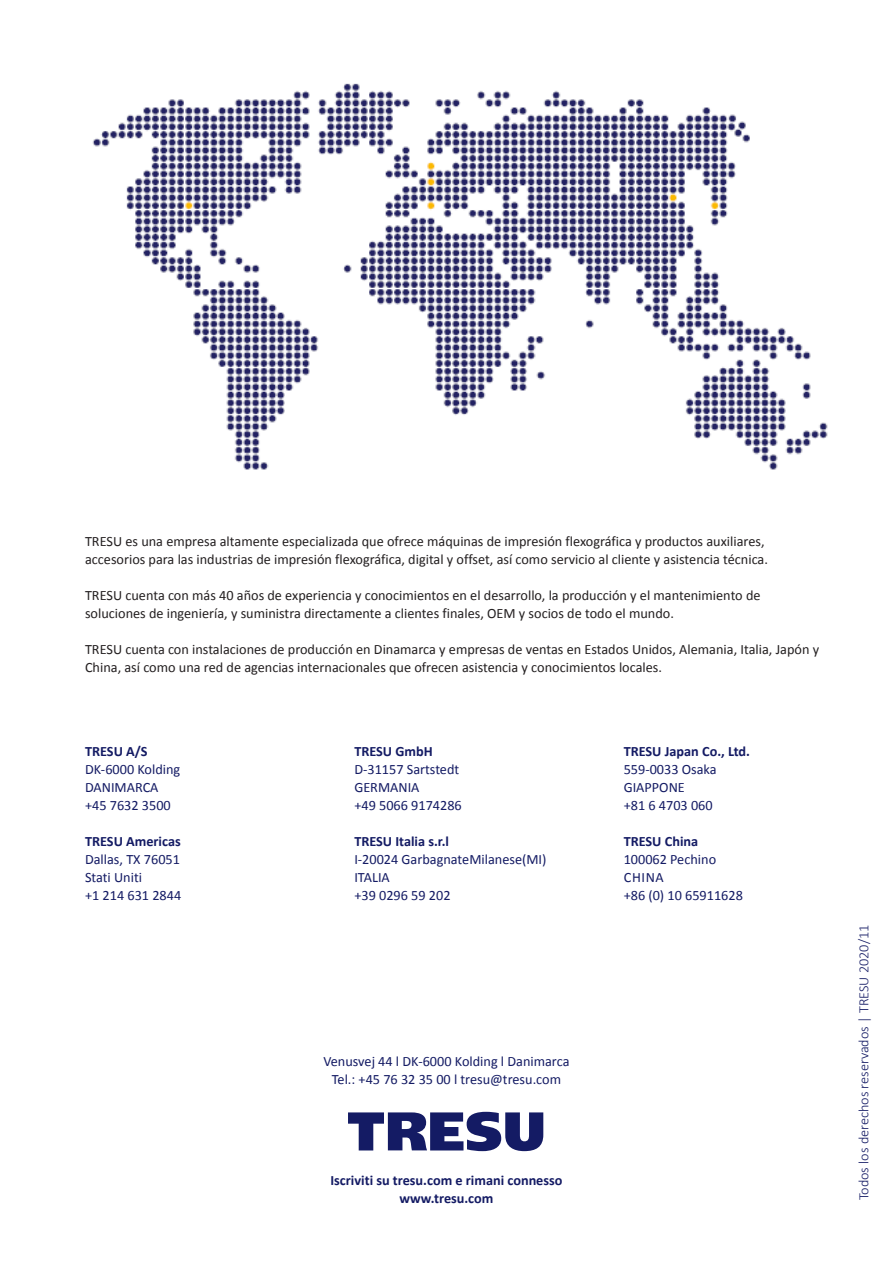
<style>
.page{position:relative;width:893px;height:1263px;background:#fff}
.page>*{position:absolute;margin:0;border:0;box-sizing:border-box;transform-origin:0 0}
.TRESU_BRØD_9_5_SORT{font:14.25px/18px "Calibri";color:#231f20}
.TRESU_BRØD_9_5_SORT-2{font:14.25px/18px "Calibri";color:#141b64;text-align:center}
.TRESU_BRØD_9_5_SORT-3{font:700 14.25px "Calibri";color:#141b64}
.t1{font:300 14.25px "Calibri";color:#141b64}
</style>
<div class="page">
<img style="left:92px;top:83px;width:736px;height:387px">
<svg style="left:348px;top:1112px;width:195px;height:39px"></svg>
<p class="TRESU_BRØD_9_5_SORT" style="left:85px;top:531px;width:684px">TRESU es una empresa altamente especializada que ofrece máquinas de impresión flexográfica y productos auxiliares, accesorios para las industrias de impresión flexográfica, digital y offset, así como servicio al cliente y asistencia técnica.</p>
<p class="TRESU_BRØD_9_5_SORT" style="left:85px;top:585px;width:677px">TRESU cuenta con más 40 años de experiencia y conocimientos en el desarrollo, la producción y el mantenimiento de soluciones de ingeniería, y suministra directamente a clientes finales, OEM y socios de todo el mundo.</p>
<p class="TRESU_BRØD_9_5_SORT" style="left:85px;top:639px;width:736px">TRESU cuenta con instalaciones de producción en Dinamarca y empresas de ventas en Estados Unidos, Alemania, Italia, Japón y<br>China, así como una red de agencias internacionales que ofrecen asistencia y conocimientos locales.</p>
<p class="TRESU_BRØD_9_5_SORT-3" style="left:85px;top:741px;width:64px">TRESU A/S</p>
<p class="TRESU_BRØD_9_5_SORT-2" style="left:85px;top:759px;width:97px">DK-6000 Kolding</p>
<p class="TRESU_BRØD_9_5_SORT-2" style="left:85px;top:777px;width:75px">DANIMARCA</p>
<p class="TRESU_BRØD_9_5_SORT-2" style="left:85px;top:795px;width:87px">+45 7632 3500</p>
<p class="TRESU_BRØD_9_5_SORT-3" style="left:85px;top:831px;width:97px">TRESU Americas</p>
<p class="TRESU_BRØD_9_5_SORT-2" style="left:85px;top:849px;width:96px">Dallas, TX 76051</p>
<p class="TRESU_BRØD_9_5_SORT-2" style="left:85px;top:867px;width:59px">Stati Uniti</p>
<p class="TRESU_BRØD_9_5_SORT-2" style="left:85px;top:885px;width:98px">+1 214 631 2844</p>
<p class="TRESU_BRØD_9_5_SORT-3" style="left:354px;top:741px;width:80px">TRESU GmbH</p>
<p class="TRESU_BRØD_9_5_SORT-2" style="left:354px;top:759px;width:106px">D-31157 Sartstedt</p>
<p class="TRESU_BRØD_9_5_SORT-2" style="left:354px;top:777px;width:67px">GERMANIA</p>
<p class="TRESU_BRØD_9_5_SORT-2" style="left:354px;top:795px;width:109px">+49 5066 9174286</p>
<p class="TRESU_BRØD_9_5_SORT-3" style="left:354px;top:831px;width:96px">TRESU Italia s.r.l</p>
<p class="TRESU_BRØD_9_5_SORT-2" style="left:354px;top:849px;width:194px">I-20024 GarbagnateMilanese(MI)</p>
<p class="TRESU_BRØD_9_5_SORT-2" style="left:354px;top:867px;width:37px">ITALIA</p>
<p class="TRESU_BRØD_9_5_SORT-2" style="left:354px;top:885px;width:98px">+39 0296 59 202</p>
<p class="TRESU_BRØD_9_5_SORT-3" style="left:624px;top:741px;width:128px">TRESU Japan Co., Ltd.</p>
<p class="TRESU_BRØD_9_5_SORT-2" style="left:624px;top:759px;width:95px">559-0033 Osaka</p>
<p class="TRESU_BRØD_9_5_SORT-2" style="left:624px;top:777px;width:63px">GIAPPONE</p>
<p class="TRESU_BRØD_9_5_SORT-2" style="left:624px;top:795px;width:91px">+81 6 4703 060</p>
<p class="TRESU_BRØD_9_5_SORT-3" style="left:624px;top:831px;width:76px">TRESU China</p>
<p class="TRESU_BRØD_9_5_SORT-2" style="left:624px;top:849px;width:94px">100062 Pechino</p>
<p class="TRESU_BRØD_9_5_SORT-2" style="left:624px;top:867px;width:41px">CHINA</p>
<p class="TRESU_BRØD_9_5_SORT-2" style="left:624px;top:885px;width:121px">+86 (0) 10 65911628</p>
<p class="TRESU_BRØD_9_5_SORT-2" style="left:323px;top:1052px;width:248px">Venusvej 44 l DK-6000 Kolding l Danimarca<br>Tel.: +45 76 32 35 00 l tresu@tresu.com</p>
<p class="TRESU_BRØD_9_5_SORT-3" style="left:330px;top:1170px;width:234px">Iscriviti su tresu.com e rimani connesso</p>
<p class="TRESU_BRØD_9_5_SORT-3" style="left:399px;top:1188px;width:95px">www.tresu.com</p>
<p class="t1" style="left:855px;top:1200px;width:277px;rotate:-90deg">Todos los derechos reservados | TRESU 2020/11</p>
</div>
